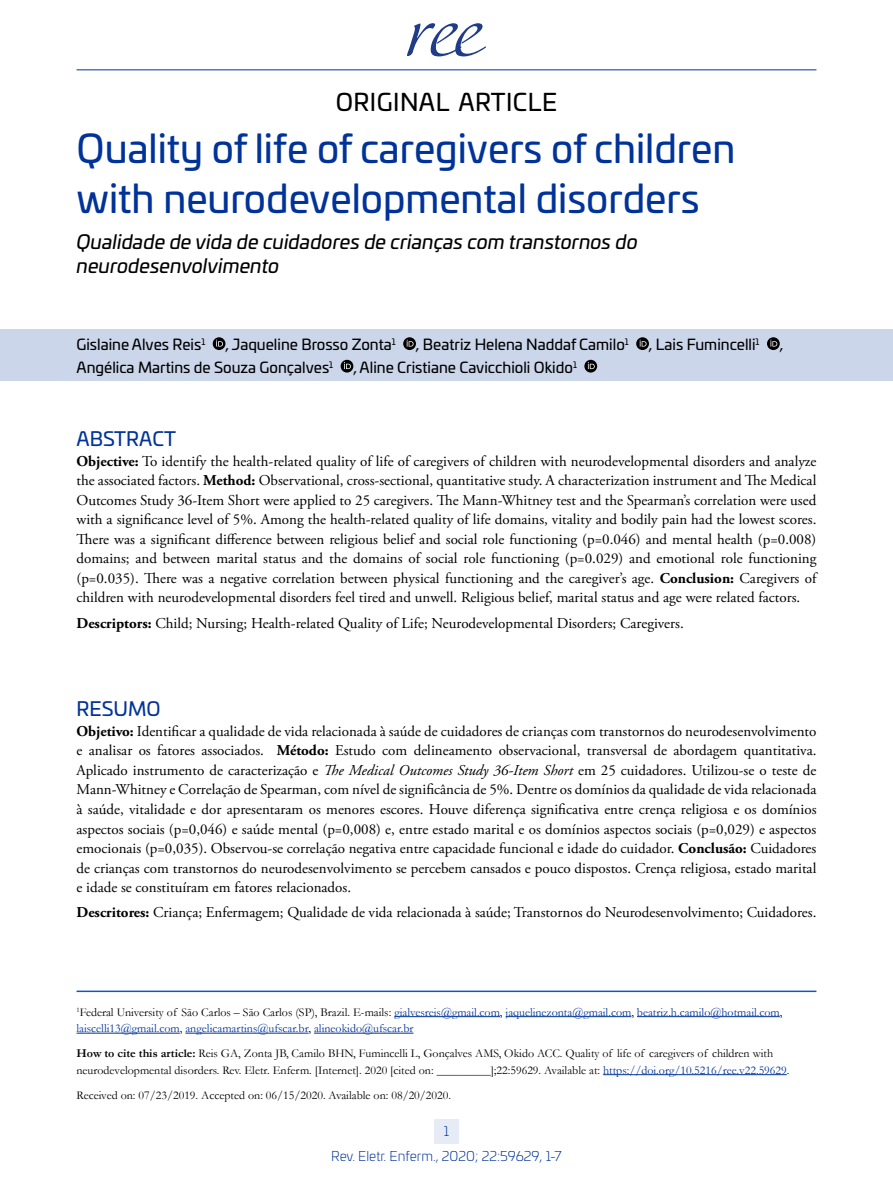
<style>
.page{position:relative;width:893px;height:1191px;background:#fff}
.page>*{position:absolute;margin:0;border:0;box-sizing:border-box;transform-origin:0 0}
.t1{font:39px/49.5px "Univia Pro";color:#039}
.t2{font:24px "Univia Pro";letter-spacing:.02em;color:#000}
.t3{font:italic 19.5px/24px "Univia Pro";color:#000}
.t4{font:19.5px "Univia Pro";color:#039}
.t5{font:15px/19.5px "Adobe Garamond Pro";color:#000;text-align:justify}
.t6{font:15px "Univia Pro";color:#000}
.t7{font:300 13.5px "Univia Pro";color:#039}
.t8{font:12px/16.5px "Garamond";color:#000}
.t9{font:12px/16.5px "Garamond";color:#039}
.s1{font-weight:700}
.s2{font-style:italic}
.s3{color:#000}
.s4{color:#039}
</style>
<div class="page">
<div style="left:434px;top:1118px;width:25px;height:25px;background:#e6ebf5"></div>
<hr style="left:77px;top:69px;width:739px;height:1px;background:#039">
<hr style="left:394px;top:1016px;width:106px;height:1px;background:#039">
<hr style="left:506px;top:1016px;width:125px;height:1px;background:#039">
<hr style="left:637px;top:1016px;width:143px;height:1px;background:#039">
<hr style="left:77px;top:1032px;width:103px;height:1px;background:#039">
<hr style="left:185px;top:1032px;width:123px;height:1px;background:#039">
<hr style="left:314px;top:1032px;width:99px;height:1px;background:#039">
<hr style="left:603px;top:1074px;width:184px;height:1px;background:#039">
<hr style="left:77px;top:990px;width:739px;height:2px;background:#15c">
<svg style="left:407px;top:23px;width:79px;height:33px"></svg>
<div style="left:0;top:330px;width:893px;height:51px;background:#ccd6eb"></div>
<svg style="left:213px;top:337px;width:12px;height:13px"></svg>
<svg style="left:216px;top:339px;width:7px;height:7px"></svg>
<svg style="left:403px;top:337px;width:13px;height:13px"></svg>
<svg style="left:407px;top:339px;width:7px;height:7px"></svg>
<svg style="left:636px;top:337px;width:13px;height:13px"></svg>
<svg style="left:640px;top:339px;width:6px;height:7px"></svg>
<svg style="left:767px;top:337px;width:13px;height:13px"></svg>
<svg style="left:770px;top:339px;width:7px;height:7px"></svg>
<div style="left:341px;top:360px;width:12px;height:12px;background:#000;border-radius:50%"></div>
<svg style="left:344px;top:362px;width:7px;height:7px"></svg>
<svg style="left:584px;top:360px;width:13px;height:12px"></svg>
<svg style="left:588px;top:362px;width:7px;height:7px"></svg>
<h2 class="t2" style="left:336px;top:84px;width:223px">ORIGINAL ARTICLE</h2>
<h1 class="t1" style="left:77px;top:122px;width:660px">Quality of life of caregivers of children with neurodevelopmental disorders</h1>
<h3 class="t3" style="left:77px;top:229px;width:563px">Qualidade de vida de cuidadores de crianças com transtornos do neurodesenvolvimento</h3>
<p class="t6" style="left:77px;top:333px;width:130px">Gislaine Alves Reis<sup>1</sup></p>
<p class="t6" style="left:225px;top:333px;width:172px">, Jaqueline Brosso Zonta<sup>1</sup></p>
<p class="t6" style="left:416px;top:333px;width:214px">, Beatriz Helena Naddaf Camilo<sup>1</sup></p>
<p class="t6" style="left:649px;top:333px;width:112px">, Lais Fumincelli<sup>1</sup></p>
<p class="t6" style="left:780px;top:333px;width:5px">,</p>
<p class="t6" style="left:77px;top:356px;width:258px">Angélica Martins de Souza Gonçalves<sup>1</sup></p>
<p class="t6" style="left:353px;top:356px;width:225px">, Aline Cristiane Cavicchioli Okido<sup>1</sup></p>
<h3 class="t4" style="left:77px;top:424px;width:101px">ABSTRACT</h3>
<p class="t5" style="left:77px;top:452px;width:741px"><span class="s1">Objective:</span> To identify the health-related quality of life of caregivers of children with neurodevelopmental disorders and analyze the associated factors. <span class="s1">Method:</span> Observational, cross-sectional, quantitative study. A characterization instrument and The Medical Outcomes Study 36-Item Short were applied to 25 caregivers. The Mann-Whitney test and the Spearman’s correlation were used with a significance level of 5%. Among the health-related quality of life domains, vitality and bodily pain had the lowest scores.<br>There was a significant difference between religious belief and social role functioning (p=0.046) and mental health (p=0.008) domains; and between marital status and the domains of social role functioning (p=0.029) and emotional role functioning (p=0.035). There was a negative correlation between physical functioning and the caregiver’s age. <span class="s1">Conclusion:</span> Caregivers of children with neurodevelopmental disorders feel tired and unwell. Religious belief, marital status and age were related factors.</p>
<p class="t5" style="left:77px;top:613px;width:609px"><span class="s1">Descriptors:</span> Child; Nursing; Health-related Quality of Life; Neurodevelopmental Disorders; Caregivers.</p>
<h3 class="t4" style="left:77px;top:694px;width:86px">RESUMO</h3>
<p class="t5" style="left:77px;top:722px;width:741px"><span class="s1">Objetivo:</span> Identificar a qualidade de vida relacionada à saúde de cuidadores de crianças com transtornos do neurodesenvolvimento e analisar os fatores associados. <span class="s1">Método:</span> Estudo com delineamento observacional, transversal de abordagem quantitativa.<br>Aplicado instrumento de caracterização e <span class="s2">The Medical Outcomes Study 36-Item Short</span> em 25 cuidadores. Utilizou-se o teste de Mann‑Whitney e Correlação de Spearman, com nível de significância de 5%. Dentre os domínios da qualidade de vida relacionada à saúde, vitalidade e dor apresentaram os menores escores. Houve diferença significativa entre crença religiosa e os domínios aspectos sociais (p=0,046) e saúde mental (p=0,008) e, entre estado marital e os domínios aspectos sociais (p=0,029) e aspectos emocionais (p=0,035). Observou-se correlação negativa entre capacidade funcional e idade do cuidador. <span class="s1">Conclusão:</span> Cuidadores de crianças com transtornos do neurodesenvolvimento se percebem cansados e pouco dispostos. Crença religiosa, estado marital e idade se constituíram em fatores relacionados.</p>
<p class="t5" style="left:77px;top:903px;width:741px"><span class="s1">Descritores:</span> Criança; Enfermagem; Qualidade de vida relacionada à saúde; Transtornos do Neurodesenvolvimento; Cuidadores.</p>
<p class="t9" style="left:77px;top:1003px;width:707px"><sup>1</sup><span class="s3">Federal University of São Carlos – São Carlos (SP), Brazil. E-mails:</span> gialvesreis@gmail.com<span class="s3">,</span> jaquelinezonta@gmail.com<span class="s3">,</span> beatriz.h.camilo@hotmail.com<span class="s3">, </span>laiscelli13@gmail.com<span class="s3">,</span> angelicamartins@ufscar.br<span class="s3">,</span> alineokido@ufscar.br</p>
<p class="t8" style="left:77px;top:1045px;width:714px"><span class="s1">How to cite this article:</span> Reis GA, Zonta JB, Camilo BHN, Fumincelli L, Gonçalves AMS, Okido ACC. Quality of life of caregivers of children with neurodevelopmental disorders. Rev. Eletr. Enferm. [Internet]. 2020 [cited on: _________];22:59629. Available at: <span class="s4">https://doi.org/10.5216/ree.v22.59629</span>.</p>
<p class="t8" style="left:77px;top:1086px;width:376px">Received on: 07/23/2019. Accepted on: 06/15/2020. Available on: 08/20/2020.</p>
<p class="t7" style="left:444px;top:1122px;width:7px">1</p>
<p class="t7" style="left:331px;top:1146px;width:232px">Rev. Eletr. Enferm., 2020; 22:59629, 1-7</p>
</div>
